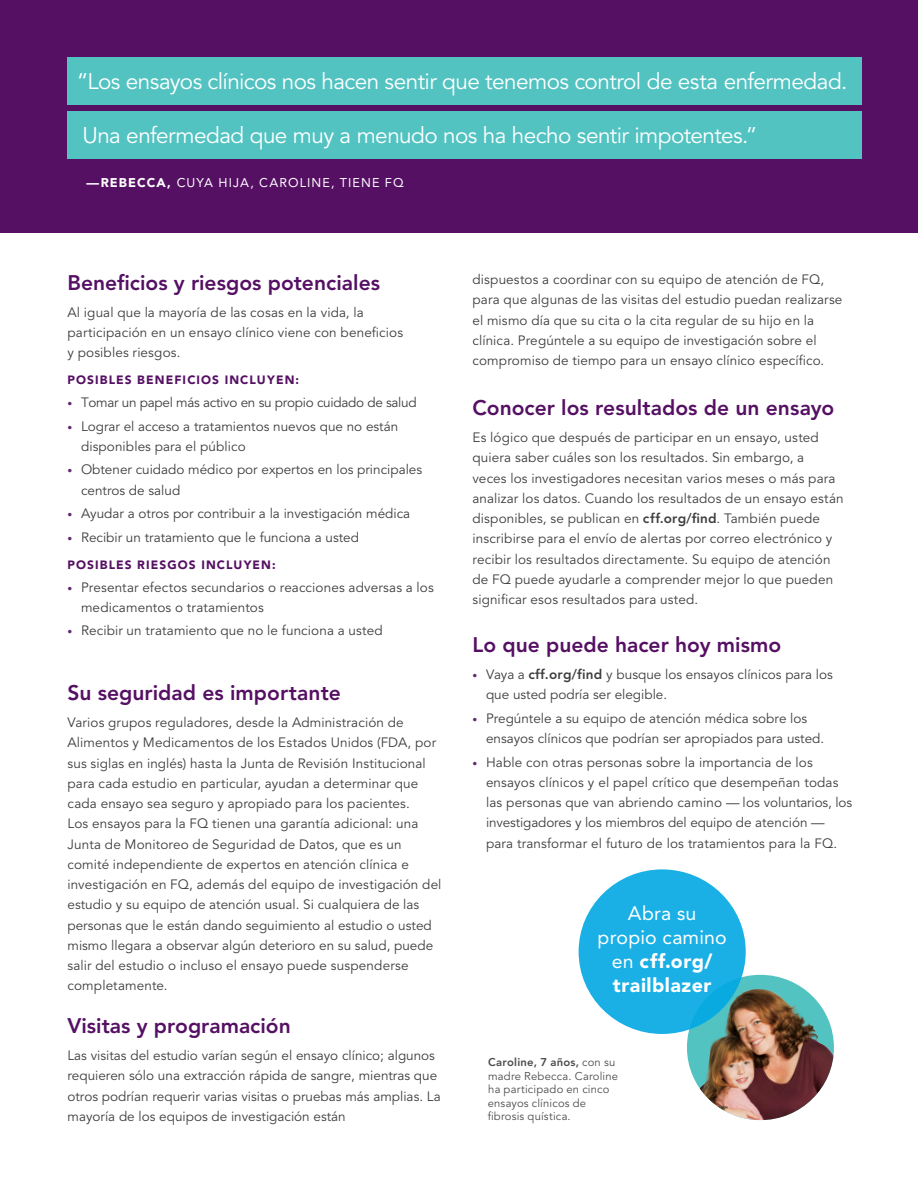
<style>
.page{position:relative;width:918px;height:1188px;background:#fff}
.page>*{position:absolute;margin:0;border:0;box-sizing:border-box;transform-origin:0 0}
.t1{font:22.5px "Avenir LT Std";letter-spacing:-.025em;color:#fff}
.Subhead{font:800 21px "Avenir LT Std";color:#551063}
.Body{font:800 21px "Avenir LT Std";color:#551063}
.t2{font:19.5px/24px "Avenir LT Std";letter-spacing:.01em;color:#fff;text-align:center}
.Body-2{font:13.5px/20.2px "Avenir LT Std";letter-spacing:.005em;color:#3e3e3f}
.Body-3{font:13.5px "Avenir LT Std";letter-spacing:-.02em;color:#3e3e3f}
.t3{font:12.6px "Avenir LT Std";letter-spacing:.09em;color:#fff}
.Body__Bulleted_List{font:900 12px "Avenir LT Std";letter-spacing:.09em;color:#551063}
.t4{font:11.25px/13.5px "Avenir LT Std";letter-spacing:.015em;color:#4b4c4d}
.s1{font-weight:900}
.s2{font-size:9.75px;color:#60276f}
.s3{font-weight:800}
</style>
<div class="page">
<div style="left:0;top:0;width:918px;height:232px;background:#551063"></div>
<img style="left:687px;top:975px;width:147px;height:145px">
<div style="left:579px;top:869px;width:167px;height:165px;background:#1ab0e6;border-radius:50%"></div>
<div style="left:68px;top:112px;width:794px;height:47px;background:#53c3c2"></div>
<div style="left:68px;top:57px;width:794px;height:48px;background:#53c3c2"></div>
<p class="t1" style="left:77px;top:68px;width:772px">“Los ensayos clínicos nos hacen sentir que tenemos control de esta enfermedad.</p>
<p class="t1" style="left:83px;top:122px;width:677px">Una enfermedad que muy a menudo nos ha hecho sentir impotentes.”</p>
<p class="t3" style="left:87px;top:175px;width:318px"><span class="s1">—REBECCA,</span> CUYA HIJA, CAROLINE, TIENE FQ</p>
<p class="Subhead" style="left:68px;top:270px;width:314px">Beneficios y riesgos potenciales</p>
<p class="Body-2" style="left:68px;top:302px;width:337px">Al igual que la mayoría de las cosas en la vida, la participación en un ensayo clínico viene con beneficios y posibles riesgos.</p>
<p class="Body__Bulleted_List" style="left:68px;top:373px;width:233px">POSIBLES BENEFICIOS INCLUYEN:</p>
<p class="Body-3" style="left:68px;top:395px;width:351px"><span class="s2">•</span> Tomar un papel más activo en su propio cuidado de salud</p>
<p class="Body-2" style="left:81px;top:416px;width:319px;text-indent:-14px"><span class="s2">•</span> Lograr el acceso a tratamientos nuevos que no están disponibles para el público</p>
<p class="Body-2" style="left:81px;top:460px;width:343px;text-indent:-14px"><span class="s2">•</span> Obtener cuidado médico por expertos en los principales centros de salud</p>
<p class="Body-2" style="left:68px;top:504px;width:344px"><span class="s2">•</span> Ayudar a otros por contribuir a la investigación médica</p>
<p class="Body-2" style="left:68px;top:527px;width:293px"><span class="s2">•</span> Recibir un tratamiento que le funciona a usted</p>
<p class="Body__Bulleted_List" style="left:68px;top:557px;width:210px">POSIBLES RIESGOS INCLUYEN:</p>
<p class="Body-2" style="left:81px;top:577px;width:354px;text-indent:-14px"><span class="s2">•</span> Presentar efectos secundarios o reacciones adversas a los medicamentos o tratamientos</p>
<p class="Body-2" style="left:68px;top:621px;width:317px"><span class="s2">•</span> Recibir un tratamiento que no le funciona a usted</p>
<p class="Body-2" style="left:472px;top:270px;width:372px">dispuestos a coordinar con su equipo de atención de FQ, para que algunas de las visitas del estudio puedan realizarse el mismo día que su cita o la cita regular de su hijo en la clínica. Pregúntele a su equipo de investigación sobre el compromiso de tiempo para un ensayo clínico específico.</p>
<p class="Subhead" style="left:472px;top:395px;width:363px">Conocer los resultados de un ensayo</p>
<p class="Body-2" style="left:472px;top:428px;width:373px">Es lógico que después de participar en un ensayo, usted quiera saber cuáles son los resultados. Sin embargo, a<br>veces los investigadores necesitan varios meses o más para analizar los datos. Cuando los resultados de un ensayo están disponibles, se publican en <span class="s3">cff.org/find</span>. También puede inscribirse para el envío de alertas por correo electrónico y recibir los resultados directamente. Su equipo de atención de FQ puede ayudarle a comprender mejor lo que pueden significar esos resultados para usted.</p>
<p class="Subhead" style="left:472px;top:633px;width:310px">Lo que puede hacer hoy mismo</p>
<p class="Body-2" style="left:486px;top:665px;width:348px;text-indent:-14px"><span class="s2">•</span> Vaya a <span class="s3">cff.org/find</span> y busque los ensayos clínicos para los que usted podría ser elegible.</p>
<p class="Body-2" style="left:486px;top:709px;width:340px;text-indent:-14px"><span class="s2">•</span> Pregúntele a su equipo de atención médica sobre los ensayos clínicos que podrían ser apropiados para usted.</p>
<p class="Body-2" style="left:486px;top:752px;width:368px;text-indent:-14px"><span class="s2">•</span> Hable con otras personas sobre la importancia de los ensayos clínicos y el papel crítico que desempeñan todas las personas que van abriendo camino — los voluntarios, los investigadores y los miembros del equipo de atención — para transformar el futuro de los tratamientos para la FQ.</p>
<p class="Body" style="left:68px;top:681px;width:275px">Su seguridad es importante</p>
<p class="Body-2" style="left:68px;top:713px;width:376px">Varios grupos reguladores, desde la Administración de Alimentos y Medicamentos de los Estados Unidos (FDA, por sus siglas en inglés) hasta la Junta de Revisión Institucional para cada estudio en particular, ayudan a determinar que cada ensayo sea seguro y apropiado para los pacientes.<br>Los ensayos para la FQ tienen una garantía adicional: una Junta de Monitoreo de Seguridad de Datos, que es un comité independiente de expertos en atención clínica e investigación en FQ, además del equipo de investigación del estudio y su equipo de atención usual. Si cualquiera de las personas que le están dando seguimiento al estudio o usted mismo llegara a observar algún deterioro en su salud, puede salir del estudio o incluso el ensayo puede suspenderse completamente.</p>
<p class="Body" style="left:68px;top:1013px;width:225px">Visitas y programación</p>
<p class="Body-2" style="left:68px;top:1046px;width:375px">Las visitas del estudio varían según el ensayo clínico; algunos requieren sólo una extracción rápida de sangre, mientras que otros podrían requerir varias visitas o pruebas más amplias. La mayoría de los equipos de investigación están</p>
<p class="t4" style="left:488px;top:1056px;width:132px"><span class="s3">Caroline, 7 años,</span> con su madre Rebecca. Caroline ha participado en cinco ensayos clínicos de fibrosis quística.</p>
<p class="t2" style="left:598px;top:902px;width:131px">Abra su propio camino en <span class="s1">cff.org/ trailblazer</span></p>
</div>
